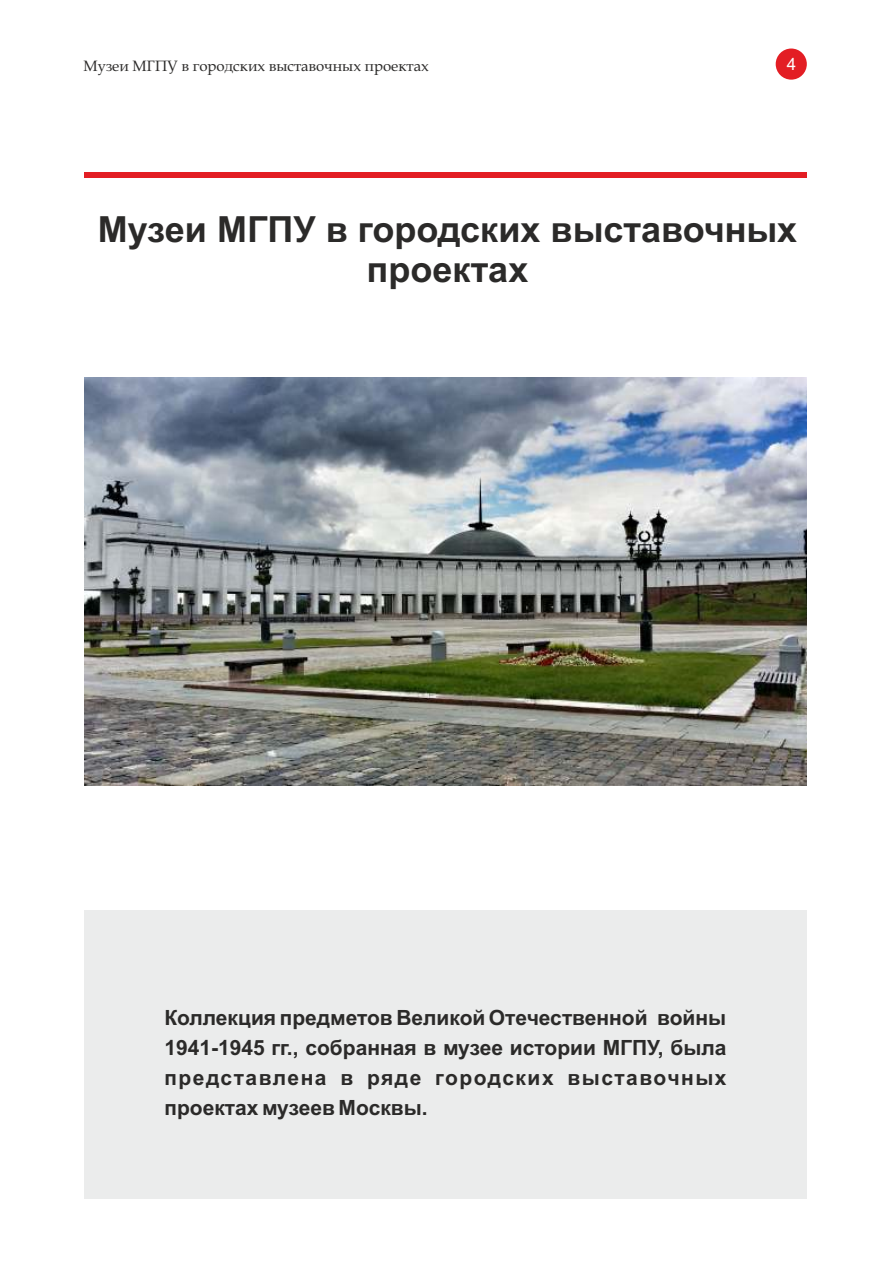
<style>
.page{position:relative;width:893px;height:1263px;background:#fff}
.page>*{position:absolute;margin:0;border:0;box-sizing:border-box;transform-origin:0 0}
.t1{font:700 36px/40.2px "Arial";color:#2b2a29;text-align:center}
.t2{font:700 21px/30.3px "Arial";letter-spacing:.06em;color:#2b2a29;text-align:justify}
.t3{font:16.95px "Arial";color:#fefefe}
.t4{font:15px "Book Antiqua";color:#2b2a29}
</style>
<div class="page">
<div style="left:776px;top:49px;width:31px;height:31px;background:#e31e24;border-radius:50%"></div>
<div style="left:85px;top:172px;width:722px;height:6px;background:#e31e24"></div>
<div style="left:84px;top:910px;width:722px;height:289px;background:#ebecec"></div>
<img style="left:84px;top:378px;width:722px;height:407px">
<p class="t4" style="left:84px;top:60px;width:347px">Музеи МГПУ в городских выставочных проектах</p>
<p class="t3" style="left:787px;top:58px;width:11px">4</p>
<h1 class="t1" style="left:98px;top:212px;width:701px">Музеи МГПУ в городских выставочных проектах</h1>
<p class="t2" style="left:164px;top:1004px;width:564px">Коллекция предметов Великой Отечественной войны 1941-1945 гг., собранная в музее истории МГПУ, была представлена в ряде городских выставочных проектах музеев Москвы.</p>
</div>
